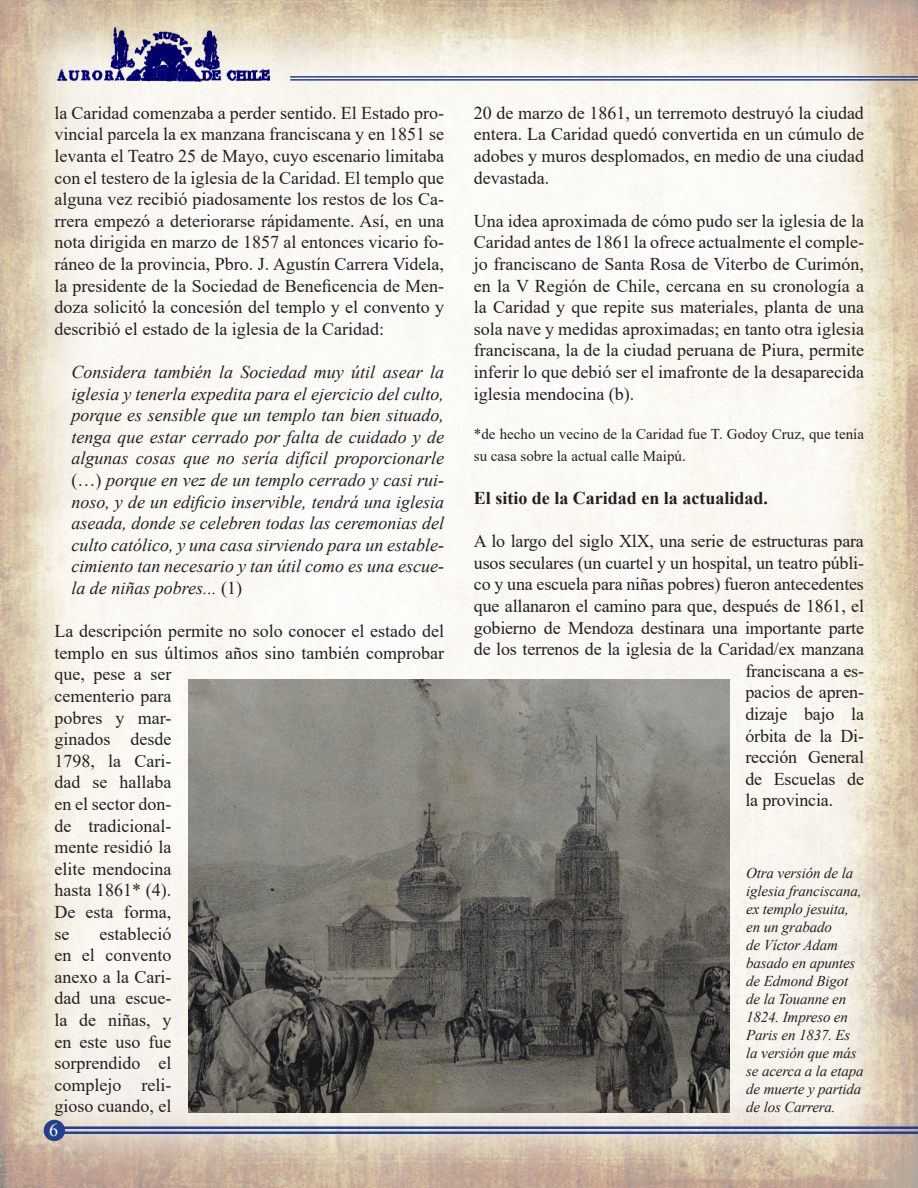
<style>
.page{position:relative;width:918px;height:1188px;background:#fff}
.page>*{position:absolute;margin:0;border:0;box-sizing:border-box;transform-origin:0 0}
.t1{font:18px/21.6px "Times New Roman";color:#231f20;text-align:justify}
.t2{font:italic 18px/21.6px "Times New Roman";color:#231f20;text-align:justify}
.t3{font:700 18px "Times New Roman";color:#231f20}
.t4{font:18px "Times New Roman";color:#fff}
.t5{font:italic 15px/18px "Times New Roman";letter-spacing:-.01em;color:#231f20}
.t6{font:15px/21.6px "Times New Roman";color:#231f20}
.s1{font-style:normal}
</style>
<div class="page">
<img style="left:0;top:0;width:918px;height:1188px">
<hr style="left:290px;top:79px;width:628px;height:2px;background:#253f8e">
<hr style="left:290px;top:76px;width:628px;height:2px;background:#253f8e">
<img style="left:54px;top:26px;width:221px;height:56px">
<hr style="left:54px;top:1131px;width:864px;height:3px;background:#253f8e">
<hr style="left:54px;top:1126px;width:864px;height:3px;background:#253f8e">
<div style="left:44px;top:1120px;width:21px;height:21px;background:#253f8e;border-radius:50%"></div>
<img style="left:189px;top:680px;width:540px;height:433px">
<p class="t1" style="left:54px;top:101px;width:391px">la Caridad comenzaba a perder sentido. El Estado pro&shy;vincial parcela la ex manzana franciscana y en 1851 se levanta el Teatro 25 de Mayo, cuyo escenario limitaba con el testero de la iglesia de la Caridad. El templo que alguna vez recibió piadosamente los restos de los Ca&shy;rrera empezó a deteriorarse rápidamente. Así, en una nota dirigida en marzo de 1857 al entonces vicario fo&shy;ráneo de la provincia, Pbro. J. Agustín Carrera Videla, la presidente de la Sociedad de Beneficencia de Men&shy;doza solicitó la concesión del templo y el convento y describió el estado de la iglesia de la Caridad:</p>
<p class="t2" style="left:71px;top:361px;width:374px">Considera también la Sociedad muy útil asear la iglesia y tenerla expedita para el ejercicio del culto, porque es sensible que un templo tan bien situado, tenga que estar cerrado por falta de cuidado y de algunas cosas que no sería difícil proporcionarle <span class="s1">(…)</span> porque en vez de un templo cerrado y casi rui&shy;noso, y de un edificio inservible, tendrá una iglesia aseada, donde se celebren todas las ceremonias del culto católico, y una casa sirviendo para un estable&shy;cimiento tan necesario y tan útil como es una escue&shy;la de niñas pobres... <span class="s1">(1)</span></p>
<p class="t1" style="left:54px;top:620px;width:391px;text-align:left">La descripción permite no solo conocer el estado del templo en sus últimos años sino también comprobar que, pese a ser<br>cementerio para<br>pobres y mar-<br>ginados desde<br>1798, la Cari-<br>dad se hallaba<br>en el sector don-<br>de tradicional-<br>mente residió la<br>elite mendocina<br>hasta 1861* (4).<br>De esta forma,<br>se</p>
<p class="t1" style="left:54px;top:922px;width:119px;text-indent:45px">estableció en el convento anexo a la Cari&shy;dad una escue&shy;la de niñas, y en este uso fue sorprendido el complejo reli&shy;gioso cuando, el</p>
<p class="t4" style="left:49px;top:1117px;width:10px">6</p>
<p class="t1" style="left:474px;top:101px;width:392px">20 de marzo de 1861, un terremoto destruyó la ciudad entera. La Caridad quedó convertida en un cúmulo de adobes y muros desplomados, en medio de una ciudad devastada.</p>
<p class="t1" style="left:474px;top:209px;width:392px">Una idea aproximada de cómo pudo ser la iglesia de la Caridad antes de 1861 la ofrece actualmente el comple&shy;jo franciscano de Santa Rosa de Viterbo de Curimón, en la V Región de Chile, cercana en su cronología a la Caridad y que repite sus materiales, planta de una sola nave y medidas aproximadas; en tanto otra iglesia franciscana, la de la ciudad peruana de Piura, permite inferir lo que debió ser el imafronte de la desaparecida iglesia mendocina (b).</p>
<p class="t6" style="left:474px;top:423px;width:392px">*de hecho un vecino de la Caridad fue T. Godoy Cruz, que tenía su casa sobre la actual calle Maipú.</p>
<p class="t3" style="left:474px;top:485px;width:296px">El sitio de la Caridad en la actualidad.</p>
<p class="t1" style="left:474px;top:530px;width:392px">A lo largo del siglo XlX, una serie de estructuras para</p>
<p class="t1" style="left:474px;top:551px;width:392px">usos seculares (un cuartel y un hospital, un teatro públi-</p>
<p class="t1" style="left:474px;top:573px;width:392px">co y una escuela para niñas pobres) fueron antecedentes</p>
<p class="t1" style="left:474px;top:595px;width:392px">que allanaron el camino para que, después de 1861, el</p>
<p class="t1" style="left:474px;top:616px;width:392px">gobierno de Mendoza destinara una importante parte</p>
<p class="t1" style="left:474px;top:638px;width:392px">de los terrenos de la iglesia de la Caridad/ex manzana</p>
<p class="t1" style="left:745px;top:659px;width:120px">franciscana a es-</p>
<p class="t1" style="left:745px;top:681px;width:120px">pacios de apren-</p>
<p class="t1" style="left:745px;top:703px;width:120px">dizaje bajo la</p>
<p class="t1" style="left:745px;top:724px;width:120px">órbita de la Di-</p>
<p class="t1" style="left:745px;top:746px;width:120px">rección General</p>
<p class="t1" style="left:745px;top:767px;width:120px">de Escuelas de</p>
<p class="t1" style="left:745px;top:789px;width:89px">la provincia.</p>
<p class="t5" style="left:746px;top:864px;width:119px">Otra versión de la iglesia franciscana, ex templo jesuita, en un grabado<br>de Víctor Adam basado en apuntes de Edmond Bigot de la Touanne en<br>1824. Impreso en<br>Paris en 1837. Es la versión que más se acerca a la etapa de muerte y partida de los Carrera.</p>
</div>
